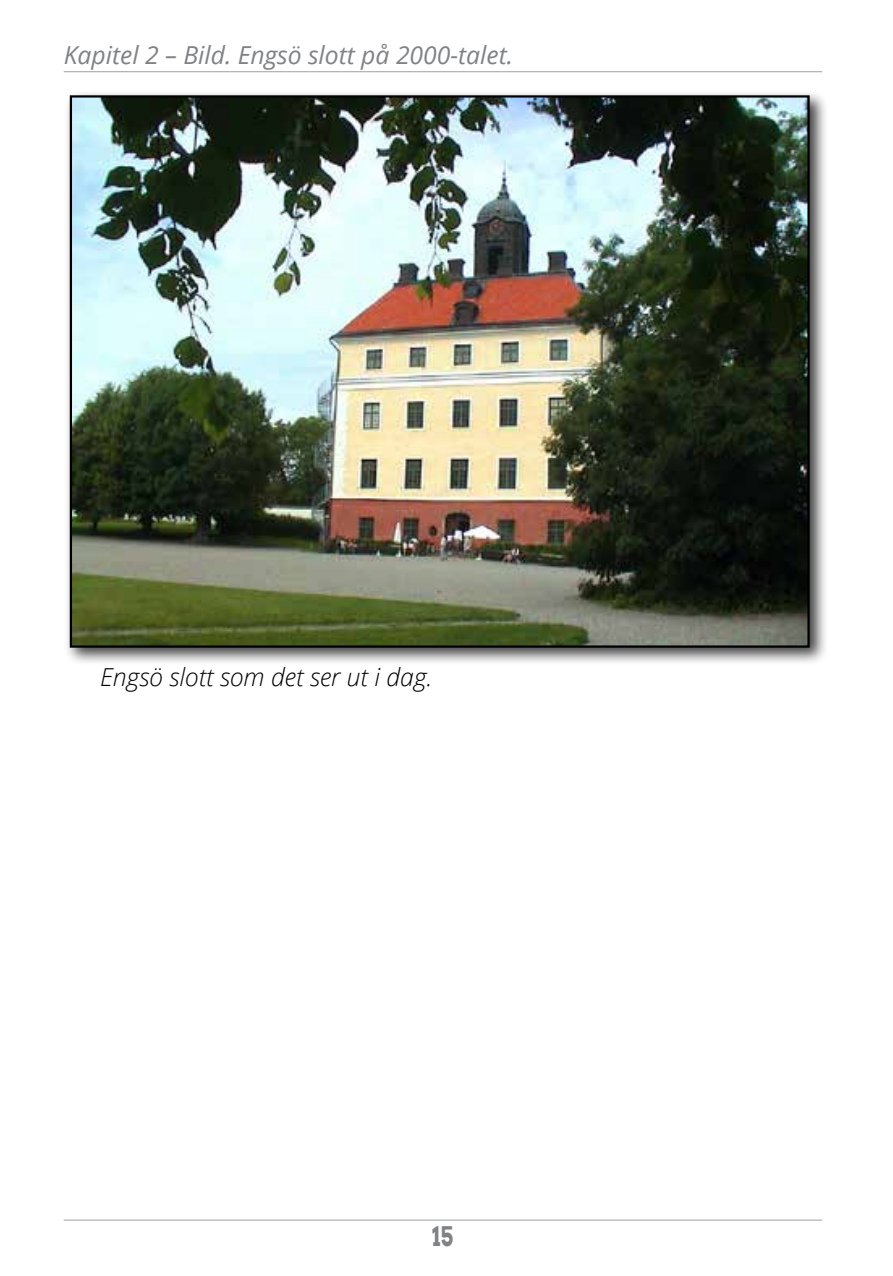
<style>
.page{position:relative;width:893px;height:1276px;background:#fff}
.page>*{position:absolute;margin:0;border:0;box-sizing:border-box;transform-origin:0 0}
.t1{font:700 27px "Arvo";color:#808285;scale:.8 1}
.t2{font:italic 24.75px "Open Sans";color:#808285}
.t3{font:italic 300 24.75px "Open Sans";color:#000}
</style>
<div class="page">
<hr style="left:64px;top:1219px;width:758px;height:1px;background:#a7a9ac">
<hr style="left:64px;top:71px;width:758px;height:1px;background:#a7a9ac">
<div style="left:64px;top:89px;width:764px;height:577px;background:#000;opacity:.75"></div>
<img style="left:73px;top:98px;width:734px;height:547px">
<p class="t2" style="left:64px;top:38px;width:451px">Kapitel 2 – Bild. Engsö slott på 2000-talet.</p>
<p class="t3" style="left:100px;top:660px;width:334px">Engsö slott som det ser ut i dag.</p>
<p class="t1" style="left:432px;top:1219px;width:28px">15</p>
</div>
